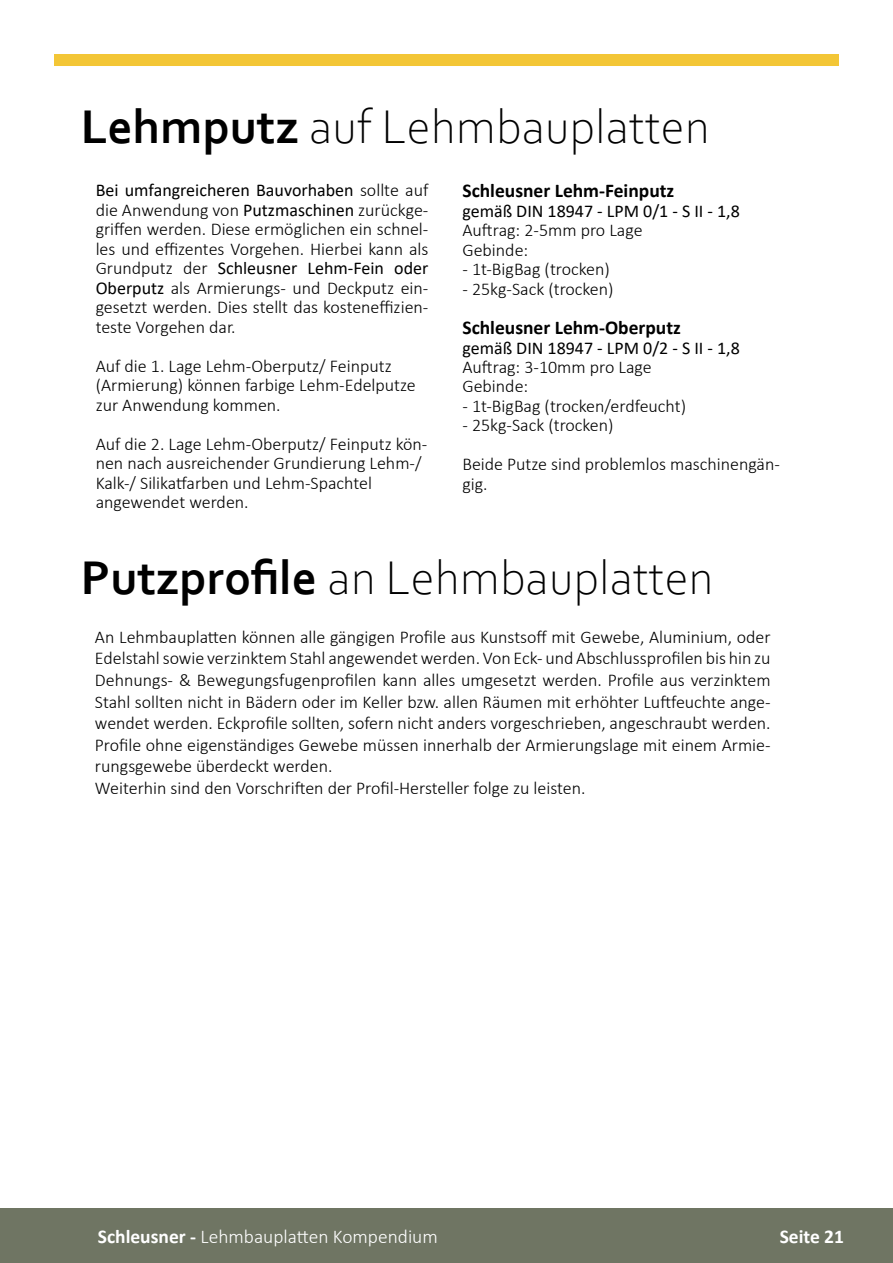
<style>
.page{position:relative;width:893px;height:1263px;background:#fff}
.page>*{position:absolute;margin:0;border:0;box-sizing:border-box;transform-origin:0 0}
.t1{font:300 49.5px "Corbel";color:#000}
.t2{font:700 19.5px "Calibri";color:#000}
.t3{font:300 19.5px "Calibri";color:#fff}
.t4{font:700 19.5px "Calibri";color:#fff}
.t5{font:300 18px/19.5px "Calibri";color:#000}
.t6{font:18px "Calibri";color:#000}
.s1{font-weight:700}
.s2{font-weight:400}
</style>
<div class="page">
<div style="left:54px;top:54px;width:785px;height:12px;background:#f3c636"></div>
<div style="left:0;top:1209px;width:893px;height:54px;background:#6f7563"></div>
<h1 class="t1" style="left:81px;top:95px;width:630px"><span class="s1">Lehmputz</span> auf Lehmbauplatten</h1>
<p class="t5" style="left:96px;top:180px;width:334px;text-align:justify"><span class="s2">Bei umfangreicheren Bauvorhaben</span> sollte auf die Anwendung von <span class="s2">Putzmaschinen</span> zurückge&shy;griffen werden. Diese ermöglichen ein schnel&shy;les und effizentes Vorgehen. Hierbei kann als Grundputz der <span class="s2">Schleusner Lehm-Fein oder Oberputz</span> als Armierungs- und Deckputz ein&shy;gesetzt werden. Dies stellt das kosteneffizien&shy;teste Vorgehen dar.</p>
<p class="t5" style="left:96px;top:356px;width:322px">Auf die 1. Lage Lehm-Oberputz/ Feinputz (Armierung) können farbige Lehm-Edelputze zur Anwendung kommen.</p>
<p class="t5" style="left:96px;top:434px;width:333px">Auf die 2. Lage Lehm-Oberputz/ Feinputz kön&shy;nen nach ausreichender Grundierung Lehm-/ Kalk-/ Silikatfarben und Lehm-Spachtel angewendet werden.</p>
<p class="t2" style="left:462px;top:177px;width:213px">Schleusner Lehm-Feinputz</p>
<p class="t6" style="left:462px;top:198px;width:279px">gemäß DIN 18947 - LPM 0/1 - S II - 1,8</p>
<p class="t5" style="left:462px;top:221px;width:182px">Auftrag: 2-5mm pro Lage<br>Gebinde:</p>
<p class="t5" style="left:462px;top:260px;width:149px">- 1t-BigBag (trocken)</p>
<p class="t5" style="left:462px;top:279px;width:153px">- 25kg-Sack (trocken)</p>
<p class="t2" style="left:462px;top:314px;width:220px">Schleusner Lehm-Oberputz</p>
<p class="t6" style="left:462px;top:335px;width:279px">gemäß DIN 18947 - LPM 0/2 - S II - 1,8</p>
<p class="t5" style="left:462px;top:357px;width:191px">Auftrag: 3-10mm pro Lage<br>Gebinde:</p>
<p class="t5" style="left:462px;top:396px;width:225px">- 1t-BigBag (trocken/erdfeucht)</p>
<p class="t5" style="left:462px;top:406px;width:319px;line-height:39px">- 25kg-Sack (trocken)<br>Beide Putze sind problemlos maschinengän-</p>
<p class="t5" style="left:462px;top:474px;width:27px">gig.</p>
<h1 class="t1" style="left:81px;top:545px;width:634px"><span class="s1">Putzprofile</span> an Lehmbauplatten</h1>
<p class="t5" style="left:95px;top:626px;width:677px;line-height:21.6px">An Lehmbauplatten können alle gängigen Profile aus Kunstsoff mit Gewebe, Aluminium, oder Edelstahl sowie verzinktem Stahl angewendet werden. Von Eck- und Abschlussprofilen bis hin zu Dehnungs- &amp; Bewegungsfugenprofilen kann alles umgesetzt werden. Profile aus verzinktem Stahl sollten nicht in Bädern oder im Keller bzw. allen Räumen mit erhöhter Luftfeuchte ange&shy;wendet werden. Eckprofile sollten, sofern nicht anders vorgeschrieben, angeschraubt werden.<br>Profile ohne eigenständiges Gewebe müssen innerhalb der Armierungslage mit einem Armie&shy;rungsgewebe überdeckt werden.<br>Weiterhin sind den Vorschriften der Profil-Hersteller folge zu leisten.</p>
<p class="t3" style="left:98px;top:1225px;width:341px"><span class="s1">Schleusner -</span> Lehmbauplatten Kompendium</p>
<p class="t4" style="left:780px;top:1223px;width:66px">Seite 21</p>
</div>
